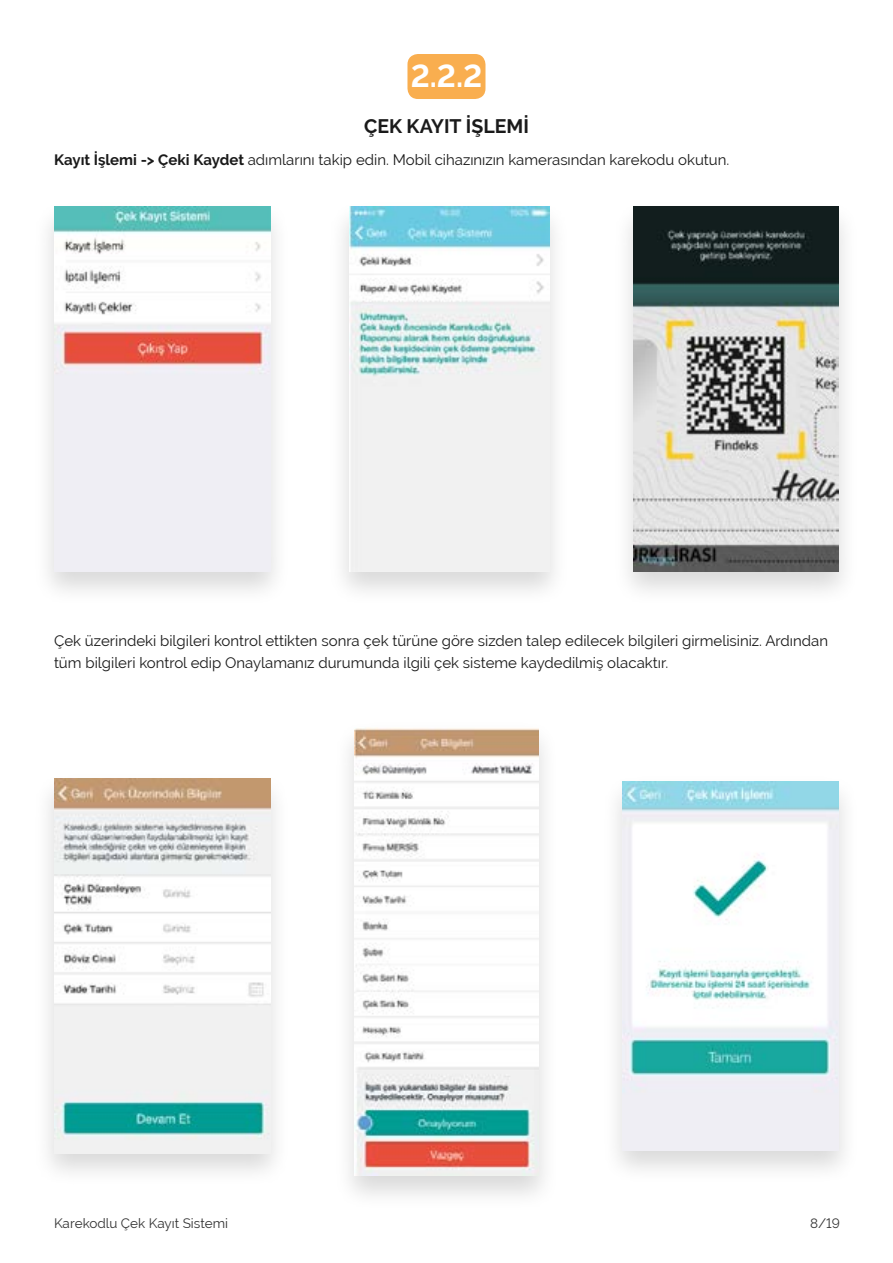
<style>
.page{position:relative;width:893px;height:1263px;background:#fff}
.page>*{position:absolute;margin:0;border:0;box-sizing:border-box;transform-origin:0 0}
.t1{font:700 31.5px "Raleway";color:#fff}
.t2{font:700 19.5px "Raleway";color:#1a1a1a}
.t3{font:15px/22.5px "Raleway";color:#1a1a1a}
.t4{font:13.5px "Raleway";color:#333}
.s1{font-weight:700}
</style>
<div class="page">
<div style="left:407px;top:54px;width:78px;height:45px;background:#f9ae4f;border-radius:10px"></div>
<div style="left:32px;top:199px;width:260px;height:408px;background:#000;opacity:.15"></div>
<img style="left:54px;top:207px;width:217px;height:365px">
<div style="left:327px;top:199px;width:243px;height:408px;background:#000;opacity:.15"></div>
<img style="left:349px;top:207px;width:200px;height:365px">
<div style="left:612px;top:199px;width:247px;height:408px;background:#000;opacity:.15"></div>
<img style="left:633px;top:207px;width:206px;height:365px">
<div style="left:32px;top:771px;width:260px;height:417px;background:#000;opacity:.15"></div>
<img style="left:54px;top:779px;width:217px;height:374px">
<div style="left:333px;top:719px;width:226px;height:492px;background:#000;opacity:.15"></div>
<img style="left:354px;top:727px;width:184px;height:449px">
<div style="left:601px;top:773px;width:259px;height:413px;background:#000;opacity:.15"></div>
<img style="left:622px;top:781px;width:217px;height:370px">
<h1 class="t1" style="left:411px;top:58px;width:73px">2.2.2</h1>
<h2 class="t2" style="left:364px;top:115px;width:166px">ÇEK KAYIT İŞLEMİ</h2>
<p class="t3" style="left:54px;top:148px;width:677px"><span class="s1">Kayıt İşlemi -&gt; Çeki Kaydet</span> adımlarını takip edin. Mobil cihazınızın kamerasından karekodu okutun.</p>
<p class="t3" style="left:54px;top:629px;width:775px">Çek üzerindeki bilgileri kontrol ettikten sonra çek türüne göre sizden talep edilecek bilgileri girmelisiniz. Ardından tüm bilgileri kontrol edip Onaylamanız durumunda ilgili çek sisteme kaydedilmiş olacaktır.</p>
<p class="t4" style="left:54px;top:1215px;width:176px">Karekodlu Çek Kayıt Sistemi</p>
<p class="t4" style="left:810px;top:1215px;width:32px">8/19</p>
</div>
